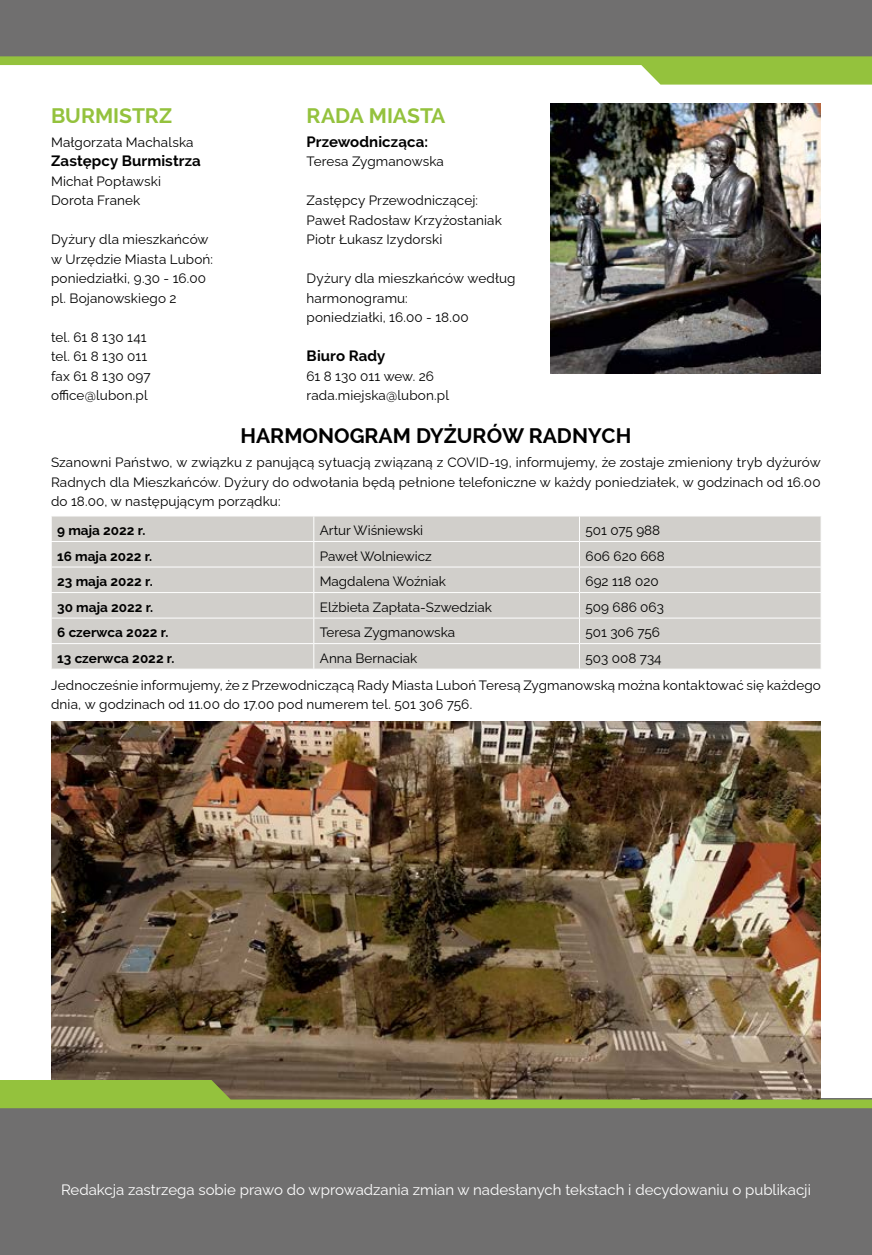
<style>
.page{position:relative;width:872px;height:1255px;background:#fff}
.page>*{position:absolute;margin:0;border:0;box-sizing:border-box;transform-origin:0 0}
.t1{font:700 21px "Raleway";color:#000}
.t2{font:700 21px "Raleway";letter-spacing:-.005em;color:#94c23d}
.t3{font:15px "Raleway";color:#fff}
.t4{font:700 15px "Raleway";letter-spacing:.005em;color:#000}
.t5{font:13.5px/19.5px "Raleway";letter-spacing:.005em;color:#000}
.t6{font:700 13.5px "Raleway";color:#000}
</style>
<div class="page">
<div style="left:0;top:1098px;width:872px;height:156px;background:#706f6f"></div>
<div style="left:0;top:0;width:872px;height:56px;background:#706f6f"></div>
<svg style="left:0;top:56px;width:872px;height:29px"></svg>
<img style="left:551px;top:103px;width:269px;height:270px">
<img style="left:51px;top:721px;width:770px;height:358px">
<div style="left:52px;top:516px;width:768px;height:152px;background:#d1cfcb"></div>
<hr style="left:51px;top:541px;width:263px;height:1px;background:#fff">
<hr style="left:314px;top:541px;width:265px;height:1px;background:#fff">
<hr style="left:579px;top:541px;width:242px;height:1px;background:#fff">
<hr style="left:51px;top:566px;width:263px;height:1px;background:#fff">
<hr style="left:314px;top:566px;width:265px;height:1px;background:#fff">
<hr style="left:579px;top:566px;width:242px;height:1px;background:#fff">
<hr style="left:51px;top:592px;width:263px;height:1px;background:#fff">
<hr style="left:314px;top:592px;width:265px;height:1px;background:#fff">
<hr style="left:579px;top:592px;width:242px;height:1px;background:#fff">
<hr style="left:51px;top:617px;width:263px;height:1px;background:#fff">
<hr style="left:314px;top:617px;width:265px;height:1px;background:#fff">
<hr style="left:579px;top:617px;width:242px;height:1px;background:#fff">
<hr style="left:51px;top:643px;width:263px;height:1px;background:#fff">
<svg style="left:51px;top:516px;width:1px;height:152px"></svg>
<hr style="left:314px;top:643px;width:265px;height:1px;background:#fff">
<svg style="left:313px;top:516px;width:1px;height:152px"></svg>
<hr style="left:579px;top:643px;width:242px;height:1px;background:#fff">
<svg style="left:579px;top:516px;width:1px;height:152px"></svg>
<svg style="left:820px;top:516px;width:1px;height:152px"></svg>
<svg style="left:0;top:1079px;width:872px;height:29px;background:#86924c"></svg>
<h1 class="t2" style="left:51px;top:103px;width:123px">BURMISTRZ</h1>
<p class="t5" style="left:51px;top:131px;width:144px">Małgorzata Machalska</p>
<p class="t4" style="left:51px;top:152px;width:151px">Zastępcy Burmistrza</p>
<p class="t5" style="left:51px;top:170px;width:111px">Michał Popławski<br>Dorota Franek</p>
<p class="t5" style="left:51px;top:228px;width:163px">Dyżury dla mieszkańców w Urzędzie Miasta Luboń: poniedziałki, 9.30 - 16.00 pl. Bojanowskiego 2</p>
<p class="t5" style="left:51px;top:326px;width:101px">tel. 61 8 130 141 tel. 61 8 130 011 fax 61 8 130 097 office@lubon.pl</p>
<h1 class="t2" style="left:307px;top:103px;width:140px">RADA MIASTA</h1>
<p class="t4" style="left:307px;top:133px;width:123px">Przewodnicząca:</p>
<p class="t5" style="left:307px;top:150px;width:139px">Teresa Zygmanowska</p>
<p class="t5" style="left:307px;top:189px;width:197px">Zastępcy Przewodniczącej:<br>Paweł Radosław Krzyżostaniak<br>Piotr Łukasz Izydorski</p>
<p class="t5" style="left:307px;top:267px;width:210px">Dyżury dla mieszkańców według harmonogramu:<br>poniedziałki, 16.00 - 18.00</p>
<p class="t4" style="left:307px;top:347px;width:80px">Biuro Rady</p>
<p class="t5" style="left:307px;top:365px;width:144px">61 8 130 011 wew. 26 rada.miejska@lubon.pl</p>
<h1 class="t1" style="left:240px;top:424px;width:392px">HARMONOGRAM DYŻURÓW RADNYCH</h1>
<p class="t5" style="left:51px;top:451px;width:771px;text-align:justify">Szanowni Państwo, w związku z panującą sytuacją związaną z COVID-19, informujemy, że zostaje zmieniony tryb dyżurów Radnych dla Mieszkańców. Dyżury do odwołania będą pełnione telefoniczne w każdy poniedziałek, w godzinach od 16.00 do 18.00, w następującym porządku:</p>
<p class="t6" style="left:57px;top:522px;width:90px">9 maja 2022 r.</p>
<p class="t5" style="left:320px;top:519px;width:105px">Artur Wiśniewski</p>
<p class="t5" style="left:585px;top:519px;width:76px">501 075 988</p>
<p class="t6" style="left:57px;top:548px;width:97px">16 maja 2022 r.</p>
<p class="t5" style="left:320px;top:544px;width:114px">Paweł Wolniewicz</p>
<p class="t5" style="left:585px;top:544px;width:81px">606 620 668</p>
<p class="t6" style="left:57px;top:573px;width:97px">23 maja 2022 r.</p>
<p class="t5" style="left:320px;top:570px;width:128px">Magdalena Woźniak</p>
<p class="t5" style="left:585px;top:570px;width:75px">692 118 020</p>
<p class="t6" style="left:57px;top:599px;width:98px">30 maja 2022 r.</p>
<p class="t5" style="left:320px;top:595px;width:173px">Elżbieta Zapłata-Szwedziak</p>
<p class="t5" style="left:585px;top:595px;width:80px">509 686 063</p>
<p class="t6" style="left:57px;top:624px;width:113px">6 czerwca 2022 r.</p>
<p class="t5" style="left:320px;top:621px;width:137px">Teresa Zygmanowska</p>
<p class="t5" style="left:585px;top:621px;width:76px">501 306 756</p>
<p class="t6" style="left:57px;top:650px;width:119px">13 czerwca 2022 r.</p>
<p class="t5" style="left:320px;top:646px;width:99px">Anna Bernaciak</p>
<p class="t5" style="left:51px;top:643px;width:771px;line-height:26.8px;text-indent:534px">503 008 734<br>Jednocześnie informujemy, że z Przewodniczącą Rady Miasta Luboń Teresą Zygmanowską można kontaktować się każdego</p>
<p class="t5" style="left:51px;top:693px;width:422px">dnia, w godzinach od 11.00 do 17.00 pod numerem tel. 501 306 756.</p>
<p class="t3" style="left:61px;top:1177px;width:751px">Redakcja zastrzega sobie prawo do wprowadzania zmian w nadesłanych tekstach i decydowaniu o publikacji</p>
</div>
